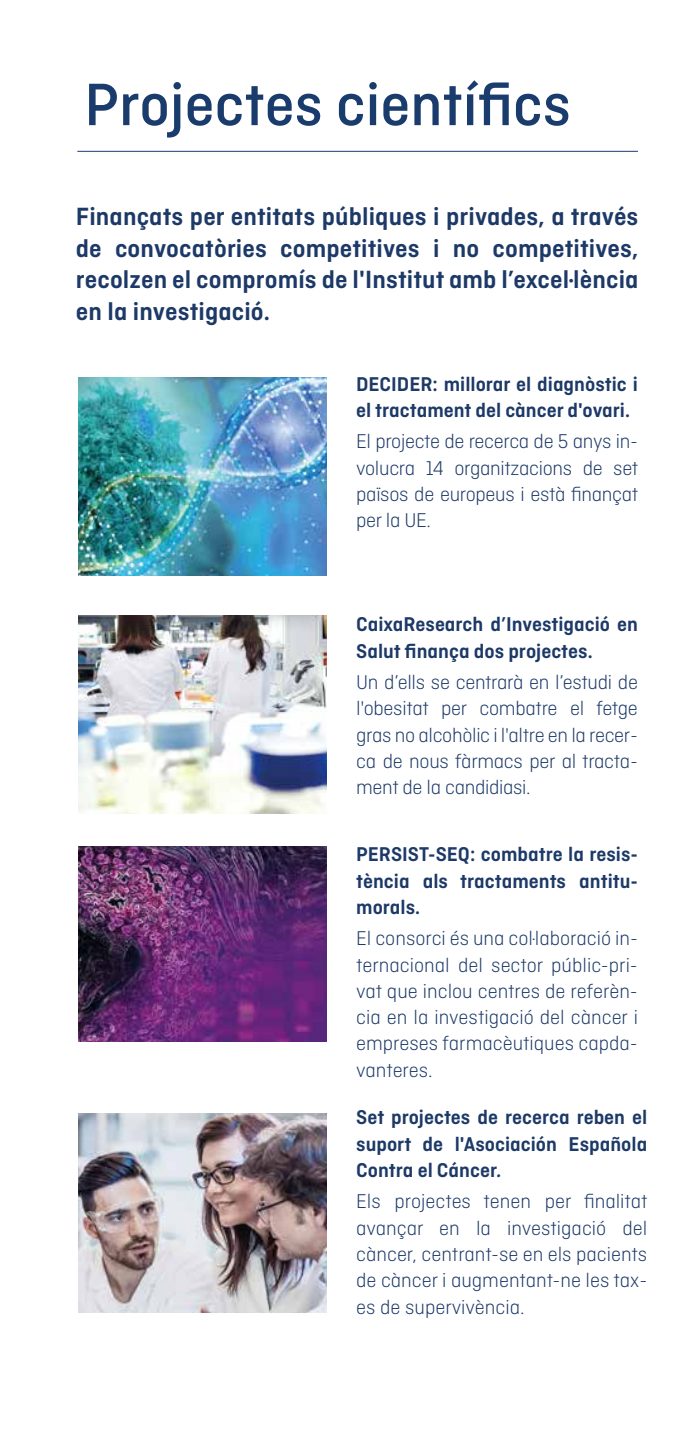
<style>
.page{position:relative;width:695px;height:1439px;background:#fff}
.page>*{position:absolute;margin:0;border:0;box-sizing:border-box;transform-origin:0 0}
.t1{font:500 63px "Ciutadella";color:#1a3c6d}
.t2{font:600 26.25px/31.5px "Ciutadella";letter-spacing:.005em;color:#1c3967;text-align:justify}
.t3{font:300 21px/26.2px "Ciutadella";letter-spacing:-.015em;color:#1c3967;text-align:justify}
.t4{font:600 21px/26.2px "Ciutadella";color:#1c3967}
.s1{font-style:italic}
</style>
<div class="page">
<img style="left:78px;top:846px;width:248px;height:195px">
<img style="left:78px;top:377px;width:248px;height:198px">
<img style="left:78px;top:615px;width:248px;height:199px">
<img style="left:78px;top:1113px;width:248px;height:199px">
<hr style="left:77px;top:151px;width:560px;height:1px;background:#1a3c6d">
<h1 class="t1" style="left:84px;top:69px;width:488px">Projectes científics</h1>
<p class="t2" style="left:76px;top:200px;width:564px">Finançats per entitats públiques i privades, a través de convocatòries competitives i no competitives, recolzen el compromís de l'Institut amb l’excel·lència en la investigació.</p>
<p class="t4" style="left:356px;top:370px;width:283px">DECIDER: millorar el diagnòstic i el tractament del càncer d'ovari.</p>
<p class="t3" style="left:356px;top:428px;width:283px">El projecte de recerca de 5 anys in&shy;volucra 14 organitzacions de set països de europeus i està finançat per la UE.</p>
<p class="t4" style="left:356px;top:611px;width:283px">CaixaResearch d’Investigació en<br>Salut finança dos projectes.</p>
<p class="t3" style="left:356px;top:669px;width:283px">Un d’ells se centrarà en l’estudi de l'obesitat per combatre el fetge gras no alcohòlic i l'altre en la recer&shy;ca de nous fàrmacs per al tracta&shy;ment de la candidiasi.</p>
<p class="t4" style="left:356px;top:841px;width:283px;text-align:justify">PERSIST-SEQ: combatre la resis&shy;tència als tractaments antitu&shy;morals.</p>
<p class="t3" style="left:356px;top:925px;width:283px">El consorci és una col·laboració in&shy;ternacional del sector públic-pri&shy;vat que inclou centres de referèn&shy;cia en la investigació del càncer i empreses farmacèutiques capda&shy;vanteres.</p>
<p class="t4" style="left:356px;top:1104px;width:292px;text-align:justify">Set projectes de recerca reben el suport de l'Asociación Española Contra el Cáncer<span class="s1">.</span></p>
<p class="t3" style="left:356px;top:1188px;width:293px">Els projectes tenen per finalitat avançar en la investigació del càncer, centrant-se en els pacients de càncer i augmentant-ne les tax&shy;es de supervivència.</p>
</div>
